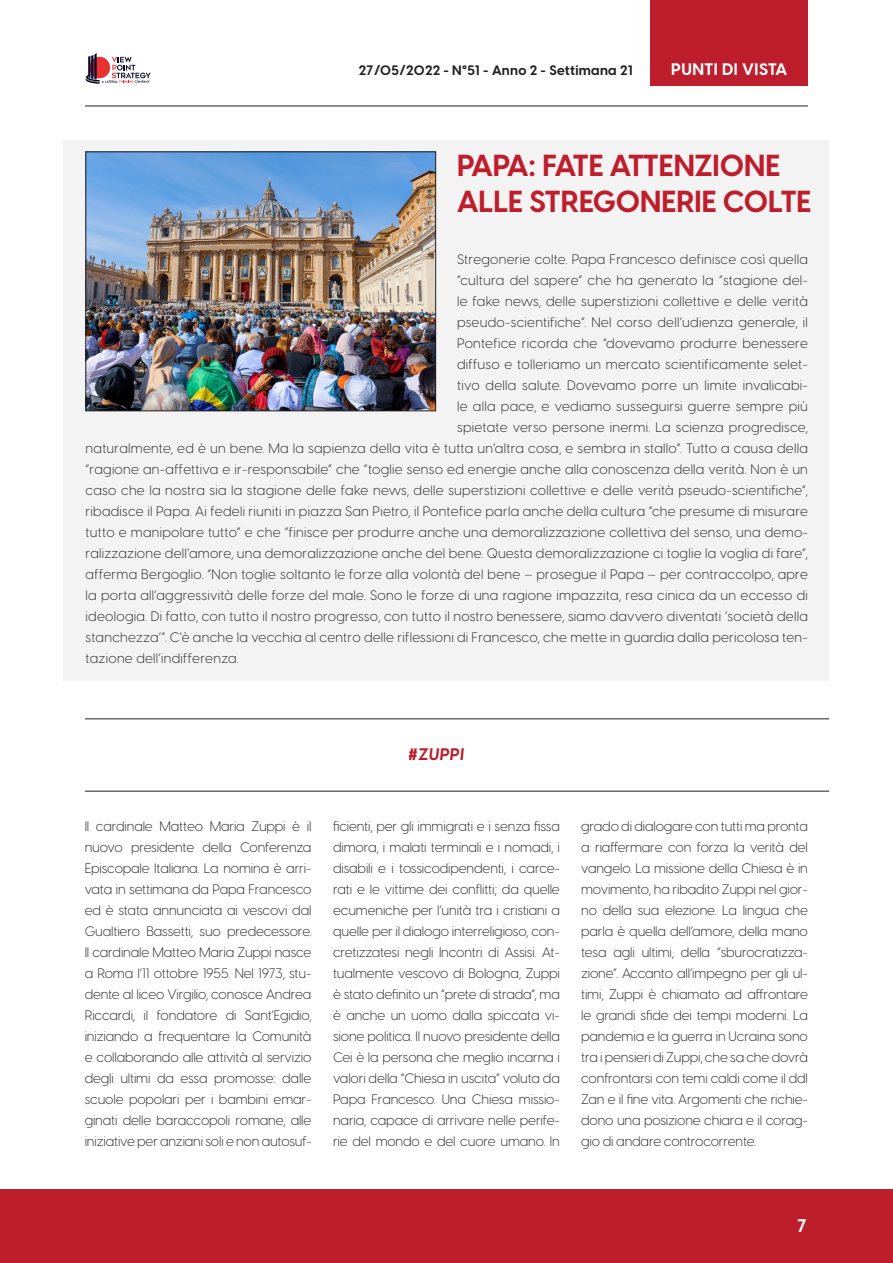
<style>
.page{position:relative;width:893px;height:1263px;background:#fff}
.page>*{position:absolute;margin:0;border:0;box-sizing:border-box;transform-origin:0 0}
.titolo{font:700 30px "Visby CF";color:#be1d2c}
.t1{font:700 18px "Visby CF";color:#fff}
.t2{font:700 16.5px "Visby CF";letter-spacing:.03em;color:#fff}
.titolo-2{font:italic 700 16.5px "Visby CF";letter-spacing:.03em;color:#be1d2c}
.testo{font:300 13.5px/21px "Visby CF";letter-spacing:.02em;color:#231f20;text-align:justify}
.t3{font:700 13.5px "Visby CF";letter-spacing:.02em;color:#231f20}
</style>
<div class="page">
<div style="left:0;top:1189px;width:893px;height:74px;background:#be1d2c"></div>
<svg style="left:86px;top:53px;width:65px;height:31px"></svg>
<hr style="left:85px;top:106px;width:723px;height:1px;background:#231f20">
<div style="left:651px;top:0;width:157px;height:85px;background:#be1d2c"></div>
<div style="left:64px;top:140px;width:765px;height:540px;background:#f3f3f4"></div>
<img style="left:88px;top:154px;width:346px;height:255px">
<div style="left:86px;top:152px;width:350px;height:259px;border:1px solid #231f20"></div>
<hr style="left:85px;top:719px;width:744px;height:1px;background:#231f20">
<hr style="left:85px;top:791px;width:744px;height:1px;background:#231f20">
<p class="t3" style="left:359px;top:62px;width:276px">27/05/2022 - N°51 - Anno 2 - Settimana 21</p>
<p class="t2" style="left:671px;top:58px;width:118px">PUNTI DI VISTA</p>
<p class="titolo" style="left:457px;top:146px;width:325px">PAPA: FATE ATTENZIONE</p>
<p class="titolo" style="left:457px;top:182px;width:356px">ALLE STREGONERIE COLTE</p>
<p class="testo" style="left:457px;top:249px;width:352px">Stregonerie colte. Papa Francesco definisce così quella</p>
<p class="testo" style="left:457px;top:270px;width:352px">“cultura del sapere” che ha generato la “stagione del-</p>
<p class="testo" style="left:457px;top:291px;width:352px">le fake news, delle superstizioni collettive e delle verità</p>
<p class="testo" style="left:457px;top:312px;width:352px">pseudo-scientifiche”. Nel corso dell’udienza generale, il</p>
<p class="testo" style="left:457px;top:333px;width:352px">Pontefice ricorda che “dovevamo produrre benessere</p>
<p class="testo" style="left:457px;top:354px;width:352px">diffuso e tolleriamo un mercato scientificamente selet-</p>
<p class="testo" style="left:457px;top:375px;width:352px">tivo della salute. Dovevamo porre un limite invalicabi-</p>
<p class="testo" style="left:457px;top:396px;width:352px">le alla pace, e vediamo susseguirsi guerre sempre più</p>
<p class="testo" style="left:457px;top:417px;width:352px">spietate verso persone inermi. La scienza progredisce,</p>
<p class="testo" style="left:86px;top:438px;width:724px">naturalmente, ed è un bene. Ma la sapienza della vita è tutta un’altra cosa, e sembra in stallo”. Tutto a causa della</p>
<p class="testo" style="left:86px;top:459px;width:724px">“ragione an-affettiva e ir-responsabile” che “toglie senso ed energie anche alla conoscenza della verità. Non è un</p>
<p class="testo" style="left:86px;top:480px;width:724px">caso che la nostra sia la stagione delle fake news, delle superstizioni collettive e delle verità pseudo-scientifiche”,</p>
<p class="testo" style="left:86px;top:501px;width:724px">ribadisce il Papa. Ai fedeli riuniti in piazza San Pietro, il Pontefice parla anche della cultura “che presume di misurare</p>
<p class="testo" style="left:86px;top:522px;width:724px">tutto e manipolare tutto” e che “finisce per produrre anche una demoralizzazione collettiva del senso, una demo-</p>
<p class="testo" style="left:86px;top:543px;width:724px">ralizzazione dell’amore, una demoralizzazione anche del bene. Questa demoralizzazione ci toglie la voglia di fare”,</p>
<p class="testo" style="left:86px;top:564px;width:724px">afferma Bergoglio. “Non toglie soltanto le forze alla volontà del bene – prosegue il Papa – per contraccolpo, apre</p>
<p class="testo" style="left:86px;top:585px;width:724px">la porta all’aggressività delle forze del male. Sono le forze di una ragione impazzita, resa cinica da un eccesso di</p>
<p class="testo" style="left:86px;top:606px;width:724px">ideologia. Di fatto, con tutto il nostro progresso, con tutto il nostro benessere, siamo davvero diventati ‘società della</p>
<p class="testo" style="left:86px;top:627px;width:724px">stanchezza’”. C'è anche la vecchia al centro delle riflessioni di Francesco, che mette in guardia dalla pericolosa ten-</p>
<p class="testo" style="left:86px;top:648px;width:155px">tazione dell’indifferenza.</p>
<p class="titolo-2" style="left:409px;top:744px;width:57px">#ZUPPI</p>
<p class="testo" style="left:85px;top:816px;width:228px">Il cardinale Matteo Maria Zuppi è il nuovo presidente della Conferenza Episcopale Italiana. La nomina è arri&shy;vata in settimana da Papa Francesco ed è stata annunciata ai vescovi dal Gualtiero Bassetti, suo predecessore.<br>Il cardinale Matteo Maria Zuppi nasce a Roma l’11 ottobre 1955. Nel 1973, stu&shy;dente al liceo Virgilio, conosce Andrea Riccardi, il fondatore di Sant’Egidio, iniziando a frequentare la Comunità e collaborando alle attività al servizio degli ultimi da essa promosse: dalle scuole popolari per i bambini emar&shy;ginati delle baraccopoli romane, alle iniziative per anziani soli e non autosuf-</p>
<p class="testo" style="left:333px;top:816px;width:228px">ficienti, per gli immigrati e i senza fissa dimora, i malati terminali e i nomadi, i disabili e i tossicodipendenti, i carce&shy;rati e le vittime dei conflitti; da quelle ecumeniche per l’unità tra i cristiani a quelle per il dialogo interreligioso, con&shy;cretizzatesi negli Incontri di Assisi. At&shy;tualmente vescovo di Bologna, Zuppi è stato definito un “prete di strada”, ma è anche un uomo dalla spiccata vi&shy;sione politica. Il nuovo presidente della Cei è la persona che meglio incarna i valori della “Chiesa in uscita” voluta da Papa Francesco. Una Chiesa missio&shy;naria, capace di arrivare nelle perife&shy;rie del mondo e del cuore umano. In</p>
<p class="testo" style="left:581px;top:816px;width:228px">grado di dialogare con tutti ma pronta a riaffermare con forza la verità del vangelo. La missione della Chiesa è in movimento, ha ribadito Zuppi nel gior&shy;no della sua elezione. La lingua che parla è quella dell’amore, della mano tesa agli ultimi, della “sburocratizza&shy;zione”. Accanto all’impegno per gli ul&shy;timi, Zuppi è chiamato ad affrontare le grandi sfide dei tempi moderni. La pandemia e la guerra in Ucraina sono tra i pensieri di Zuppi, che sa che dovrà confrontarsi con temi caldi come il ddl Zan e il fine vita. Argomenti che richie&shy;dono una posizione chiara e il corag&shy;gio di andare controcorrente.</p>
<h2 class="t1" style="left:797px;top:1214px;width:11px">7</h2>
</div>
